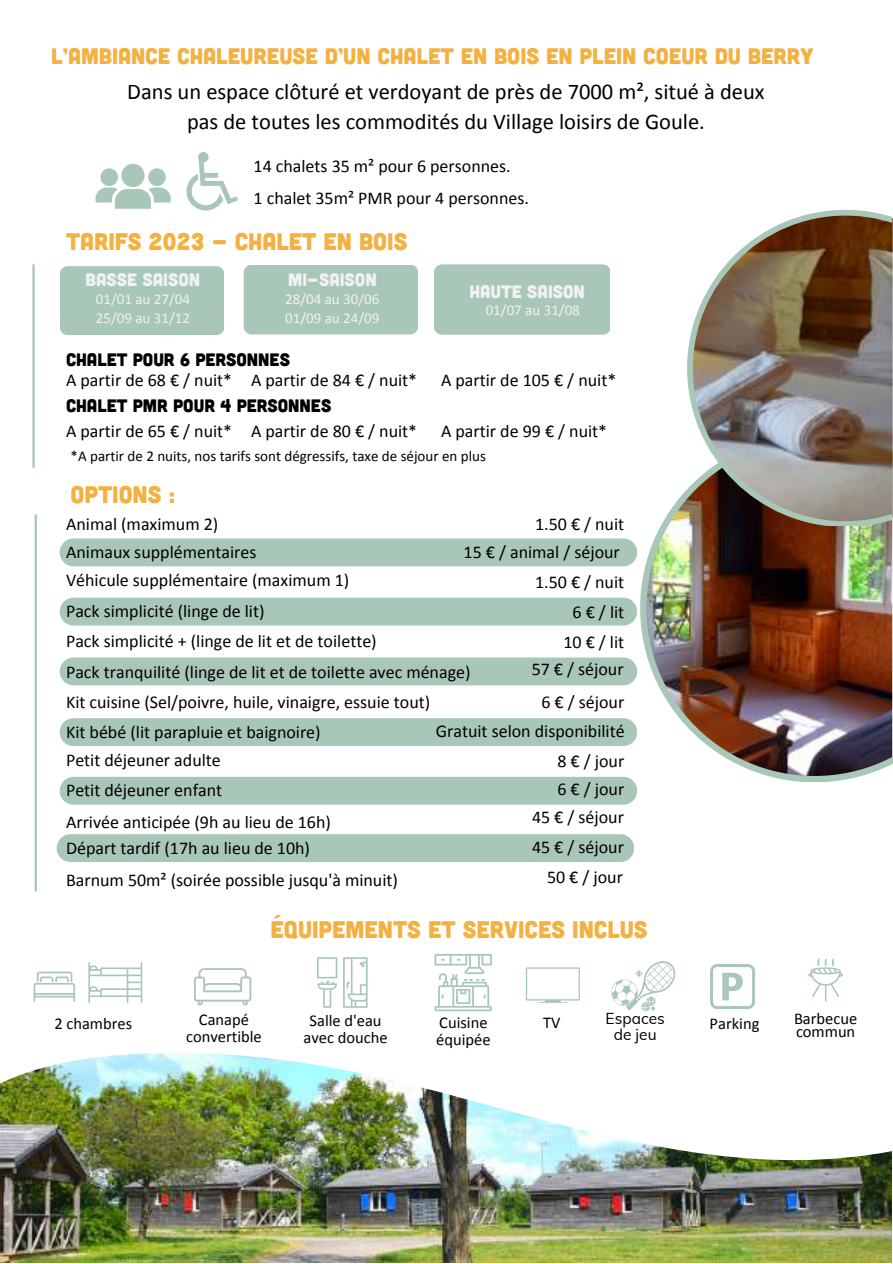
<style>
.page{position:relative;width:893px;height:1264px;background:#fff}
.page>*{position:absolute;margin:0;border:0;box-sizing:border-box;transform-origin:0 0}
.t1{font:24px "Cubano";color:#f3b142}
.t2{font:22.5px/30.3px "Calibri";color:#000;text-align:center}
.t3{font:22.5px "Cubano";color:#f3b142}
.t4{font:18px/31.5px "Calibri";color:#000}
.t5{font:18px "Cubano";color:#000}
.t6{font:18px "Cubano";color:#f1f1f1}
.t7{font:16.5px/16.8px "Calibri";color:#000;text-align:center}
.t8{font:15.45px/15.8px "Muli";color:#000;text-align:center}
.t9{font:15px/19px "Calibri";color:#f1f1f1}
.t10{font:15px "Calibri";color:#000}
</style>
<div class="page">
<img style="left:0;top:1160px;width:891px;height:102px">
<img style="left:0;top:1011px;width:892px;height:149px">
<img style="left:640px;top:489px;width:252px;height:292px">
<img style="left:687px;top:210px;width:204px;height:315px">
<div style="left:100px;top:168px;width:18px;height:18px;background:#a8c7b8;border-radius:50%"></div>
<div style="left:148px;top:168px;width:18px;height:18px;background:#a8c7b8;border-radius:50%"></div>
<div style="left:121px;top:164px;width:23px;height:23px;background:#a8c7b8;border-radius:50%"></div>
<svg style="left:95px;top:187px;width:76px;height:22px"></svg>
<svg style="left:186px;top:152px;width:52px;height:58px"></svg>
<div style="left:60px;top:266px;width:164px;height:68px;background:#a8c7b8;border-radius:8px"></div>
<div style="left:243px;top:265px;width:175px;height:69px;background:#a8c7b8;border-radius:8px"></div>
<div style="left:434px;top:264px;width:175px;height:70px;background:#a8c7b8"></div>
<hr style="left:32px;top:264px;width:3px;height:204px;background:#a8c7b8">
<hr style="left:35px;top:514px;width:2px;height:377px;background:#a8c7b8">
<svg style="left:34px;top:971px;width:41px;height:30px"></svg>
<svg style="left:88px;top:962px;width:54px;height:41px"></svg>
<svg style="left:194px;top:968px;width:57px;height:37px"></svg>
<svg style="left:317px;top:957px;width:50px;height:50px"></svg>
<svg style="left:434px;top:954px;width:58px;height:57px"></svg>
<svg style="left:526px;top:967px;width:53px;height:35px"></svg>
<svg style="left:710px;top:964px;width:45px;height:45px"></svg>
<svg style="left:808px;top:958px;width:35px;height:43px"></svg>
<div style="left:60px;top:776px;width:577px;height:28px;background:#a8c7b8;border-radius:14px"></div>
<div style="left:60px;top:718px;width:577px;height:28px;background:#a8c7b8;border-radius:14px"></div>
<div style="left:60px;top:657px;width:577px;height:28px;background:#a8c7b8;border-radius:14px"></div>
<div style="left:60px;top:597px;width:577px;height:28px;background:#a8c7b8;border-radius:14px"></div>
<div style="left:60px;top:538px;width:577px;height:28px;background:#a8c7b8;border-radius:14px"></div>
<div style="left:57px;top:834px;width:577px;height:28px;background:#a8c7b8;border-radius:14px"></div>
<svg style="left:611px;top:961px;width:64px;height:50px"></svg>
<p class="t3" style="left:51px;top:41px;width:764px">L’AMBIANCE CHALEUREUSE D’UN CHALET EN BOIS EN PLEIN COEUR DU BERRY</p>
<p class="t2" style="left:127px;top:78px;width:638px">Dans un espace clôturé et verdoyant de près de 7000 m², situé à deux pas de toutes les commodités du Village loisirs de Goule.</p>
<p class="t4" style="left:253px;top:152px;width:277px">14 chalets 35 m² pour 6 personnes.<br>1 chalet 35m² PMR pour 4 personnes.</p>
<h1 class="t1" style="left:66px;top:226px;width:343px">TARIFS 2023 - CHALET EN BOIS</h1>
<p class="t6" style="left:86px;top:268px;width:116px">BASSE SAISON</p>
<p class="t9" style="left:96px;top:290px;width:96px">01/01 au 27/04<br>25/09 au 31/12</p>
<p class="t6" style="left:288px;top:268px;width:90px">MI-SAISON</p>
<p class="t9" style="left:285px;top:290px;width:96px">28/04 au 30/06<br>01/09 au 24/09</p>
<p class="t6" style="left:469px;top:280px;width:117px">HAUTE SAISON</p>
<p class="t9" style="left:485px;top:301px;width:96px">01/07 au 31/08</p>
<p class="t5" style="left:66px;top:348px;width:225px">CHALET POUR 6 PERSONNES</p>
<p class="t5" style="left:66px;top:394px;width:267px">CHALET PMR POUR 4 PERSONNES</p>
<p class="t4" style="left:66px;top:416px;width:352px">A partir de 65 € / nuit* A partir de 80 € / nuit*</p>
<p class="t4" style="left:441px;top:416px;width:168px">A partir de 99 € / nuit*</p>
<p class="t4" style="left:66px;top:365px;width:352px">A partir de 68 € / nuit* A partir de 84 € / nuit*</p>
<p class="t4" style="left:441px;top:365px;width:177px">A partir de 105 € / nuit*</p>
<p class="t10" style="left:71px;top:450px;width:416px">*A partir de 2 nuits, nos tarifs sont dégressifs, taxe de séjour en plus</p>
<h1 class="t1" style="left:71px;top:479px;width:106px">OPTIONS :</h1>
<p class="t4" style="left:66px;top:510px;width:154px">Animal (maximum 2)</p>
<p class="t4" style="left:535px;top:509px;width:91px">1.50 € / nuit</p>
<p class="t4" style="left:66px;top:537px;width:192px">Animaux supplémentaires</p>
<p class="t4" style="left:463px;top:537px;width:158px">15 € / animal / séjour</p>
<p class="t4" style="left:66px;top:566px;width:285px">Véhicule supplémentaire (maximum 1)</p>
<p class="t4" style="left:535px;top:568px;width:91px">1.50 € / nuit</p>
<p class="t4" style="left:66px;top:596px;width:200px">Pack simplicité (linge de lit)</p>
<p class="t4" style="left:572px;top:598px;width:53px">6 € / lit</p>
<p class="t4" style="left:66px;top:627px;width:312px">Pack simplicité + (linge de lit et de toilette)</p>
<p class="t4" style="left:563px;top:628px;width:62px">10 € / lit</p>
<p class="t4" style="left:66px;top:657px;width:406px">Pack tranquilité (linge de lit et de toilette avec ménage)</p>
<p class="t4" style="left:531px;top:654px;width:93px">57 € / séjour</p>
<p class="t4" style="left:66px;top:687px;width:366px">Kit cuisine (Sel/poivre, huile, vinaigre, essuie tout)</p>
<p class="t4" style="left:436px;top:688px;width:190px;line-height:29px;text-align:right">6 € / séjour<br>Gratuit selon disponibilité</p>
<p class="t4" style="left:66px;top:717px;width:256px">Kit bébé (lit parapluie et baignoire)</p>
<p class="t4" style="left:66px;top:746px;width:158px;line-height:30.2px">Petit déjeuner adulte<br>Petit déjeuner enfant</p>
<p class="t4" style="left:557px;top:748px;width:68px;line-height:28.5px">8 € / jour<br>6 € / jour</p>
<p class="t4" style="left:66px;top:809px;width:266px;line-height:26.7px">Arrivée anticipée (9h au lieu de 16h)<br>Départ tardif (17h au lieu de 10h)</p>
<p class="t4" style="left:532px;top:804px;width:93px;line-height:29.4px">45 € / séjour<br>45 € / séjour</p>
<p class="t4" style="left:66px;top:865px;width:333px">Barnum 50m² (soirée possible jusqu'à minuit)</p>
<p class="t4" style="left:547px;top:862px;width:77px">50 € / jour</p>
<h1 class="t1" style="left:270px;top:913px;width:378px">ÉQUIPEMENTS ET SERVICES INCLUS</h1>
<p class="t7" style="left:186px;top:1012px;width:77px">Canapé convertible</p>
<p class="t7" style="left:543px;top:1015px;width:19px">TV</p>
<p class="t7" style="left:794px;top:1013px;width:65px;line-height:13.5px;text-align:left">Barbecue commun</p>
<p class="t8" style="left:605px;top:1010px;width:61px">Espaces de jeu</p>
<p class="t7" style="left:54px;top:1015px;width:79px">2 chambres</p>
<p class="t7" style="left:303px;top:1013px;width:86px">Salle d'eau avec douche</p>
<p class="t7" style="left:436px;top:1015px;width:56px;text-align:left">Cuisine équipée</p>
<p class="t7" style="left:709px;top:1015px;width:51px">Parking</p>
</div>
